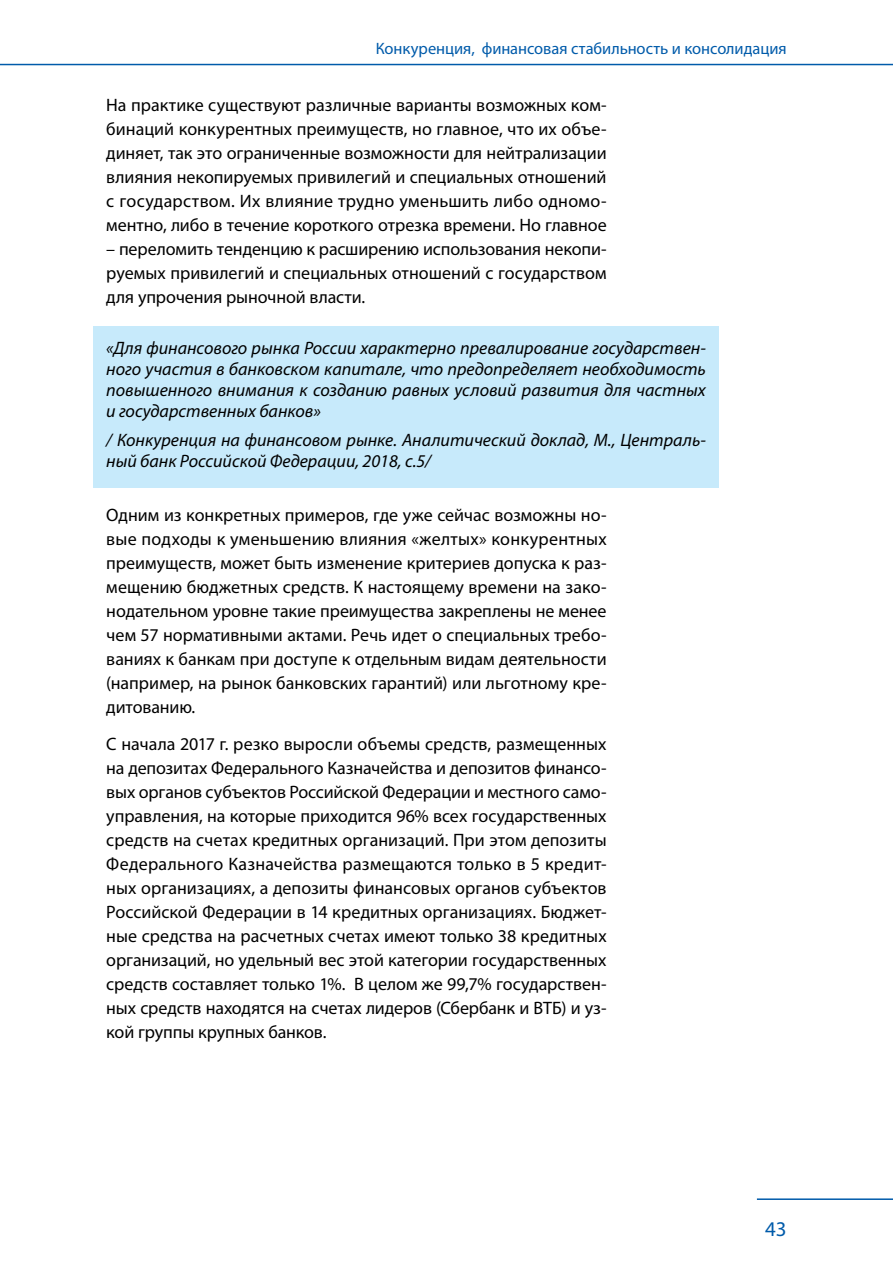
<style>
.page{position:relative;width:893px;height:1263px;background:#fff}
.page>*{position:absolute;margin:0;border:0;box-sizing:border-box;transform-origin:0 0}
.t1{font:21px "Myriad Pro";color:#005baa}
.t2{font:18px/24px "Myriad Pro";letter-spacing:-.005em;color:#000;text-align:justify}
.t3{font:italic 18px/21px "Myriad Pro";color:#000;text-align:justify}
.t4{font:16.5px "Myriad Pro";letter-spacing:-.005em;color:#005baa}
</style>
<div class="page">
<hr style="left:757px;top:1198px;width:136px;height:2px;background:#005baa">
<hr style="left:0;top:64px;width:893px;height:1px;background:#005baa">
<div style="left:94px;top:326px;width:625px;height:162px;background:#c7eafb"></div>
<p class="t4" style="left:376px;top:38px;width:412px">Конкуренция, финансовая стабильность и консолидация</p>
<p class="t2" style="left:106px;top:93px;width:502px">На практике существуют различные варианты возможных ком&shy;бинаций конкурентных преимуществ, но главное, что их объе&shy;диняет, так это ограниченные возможности для нейтрализации влияния некопируемых привилегий и специальных отношений с государством. Их влияние трудно уменьшить либо одномо&shy;ментно, либо в течение короткого отрезка времени. Но главное</p>
<p class="t2" style="left:106px;top:237px;width:502px">– переломить тенденцию к расширению использования некопи&shy;руемых привилегий и специальных отношений с государством для упрочения рыночной власти.</p>
<p class="t3" style="left:106px;top:337px;width:601px">«Для финансового рынка России характерно превалирование государствен&shy;ного участия в банковском капитале, что предопределяет необходимость повышенного внимания к созданию равных условий развития для частных и государственных банков»</p>
<p class="t3" style="left:106px;top:429px;width:601px">/ Конкуренция на финансовом рынке. Аналитический доклад, М., Централь&shy;ный банк Российской Федерации, 2018, с.5/</p>
<p class="t2" style="left:106px;top:502px;width:502px">Одним из конкретных примеров, где уже сейчас возможны но&shy;вые подходы к уменьшению влияния «желтых» конкурентных преимуществ, может быть изменение критериев допуска к раз&shy;мещению бюджетных средств. К настоящему времени на зако&shy;нодательном уровне такие преимущества закреплены не менее чем 57 нормативными актами. Речь идет о специальных требо&shy;ваниях к банкам при доступе к отдельным видам деятельности (например, на рынок банковских гарантий) или льготному кре&shy;дитованию.</p>
<p class="t2" style="left:106px;top:731px;width:502px">С начала 2017 г. резко выросли объемы средств, размещенных на депозитах Федерального Казначейства и депозитов финансо&shy;вых органов субъектов Российской Федерации и местного само&shy;управления, на которые приходится 96% всех государственных средств на счетах кредитных организаций. При этом депозиты Федерального Казначейства размещаются только в 5 кредит&shy;ных организациях, а депозиты финансовых органов субъектов Российской Федерации в 14 кредитных организациях. Бюджет&shy;ные средства на расчетных счетах имеют только 38 кредитных организаций, но удельный вес этой категории государственных средств составляет только 1%. В целом же 99,7% государствен&shy;ных средств находятся на счетах лидеров (Сбербанк и ВТБ) и уз&shy;кой группы крупных банков.</p>
<p class="t1" style="left:765px;top:1216px;width:23px">43</p>
</div>
